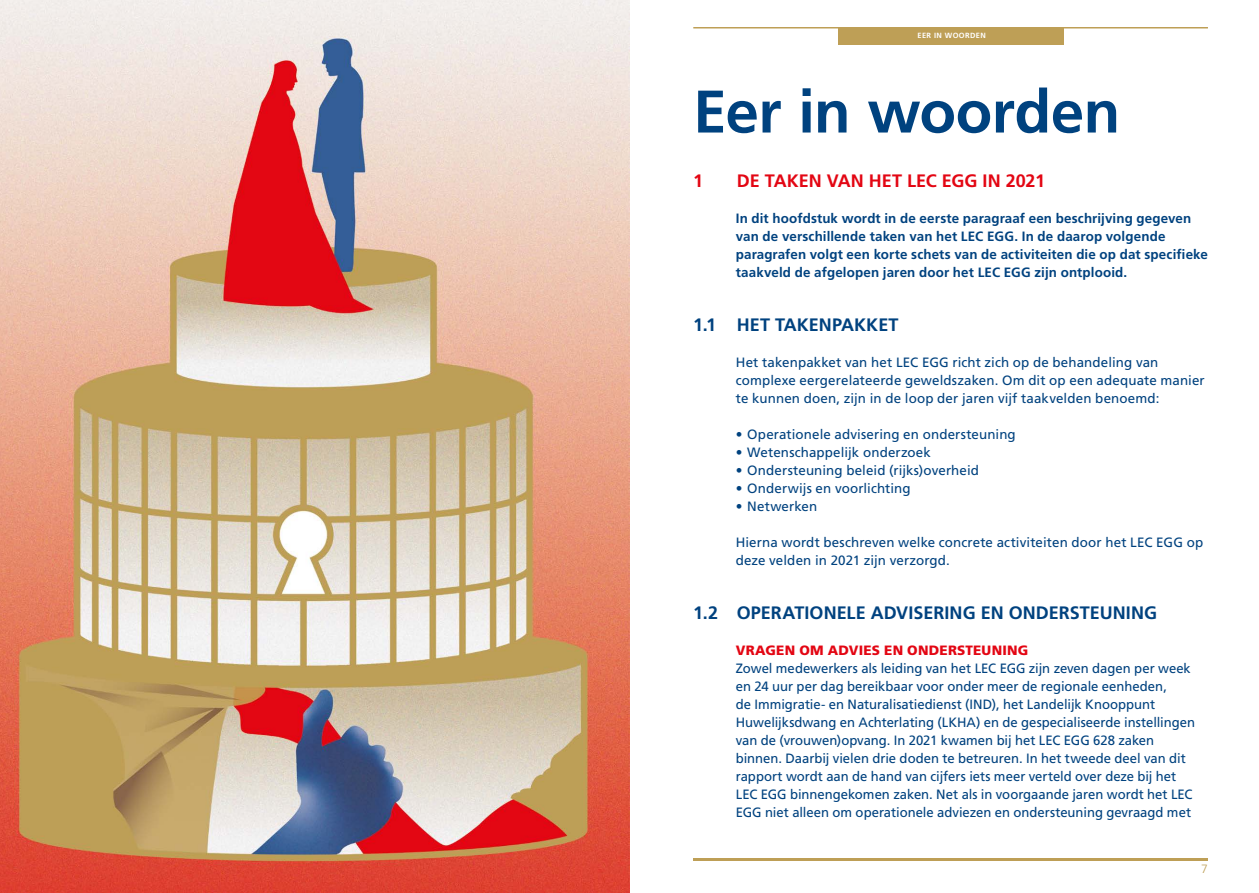
<style>
.page{position:relative;width:1259px;height:893px;background:#fff}
.page>*{position:absolute;margin:0;border:0;box-sizing:border-box;transform-origin:0 0}
.t1{font:700 60px "Frutiger";letter-spacing:-.01em;color:#00427f}
.t2{font:700 18px "Frutiger";color:#00427f}
.t3{font:700 18px "Frutiger";color:#e30613}
.t4{font:13.5px/18px "Frutiger";color:#00427f}
.t5{font:700 13.5px/18px "Frutiger";letter-spacing:.01em;color:#00427f}
.t6{font:900 13.5px "Frutiger";letter-spacing:.015em;color:#e30613}
.t7{font:300 12px "Frutiger";color:#be9f56}
.t8{font:700 7.5px "Frutiger";letter-spacing:.05em;color:#fff}
</style>
<div class="page">
<hr style="left:693px;top:858px;width:515px;height:2px;background:#be9f56">
<div style="left:838px;top:27px;width:225px;height:17px;background:#be9f56"></div>
<hr style="left:693px;top:27px;width:515px;height:2px;background:#be9f56">
<img style="left:0;top:0;width:629px;height:893px">
<p class="t8" style="left:917px;top:31px;width:70px">EER IN WOORDEN</p>
<h1 class="t1" style="left:693px;top:76px;width:428px">Eer in woorden</h1>
<h2 class="t3" style="left:693px;top:170px;width:12px">1</h2>
<h2 class="t3" style="left:737px;top:170px;width:310px">DE TAKEN VAN HET LEC EGG IN 2021</h2>
<p class="t5" style="left:736px;top:209px;width:473px">In dit hoofdstuk wordt in de eerste paragraaf een beschrijving gegeven van de verschillende taken van het LEC EGG. In de daarop volgende paragrafen volgt een korte schets van de activiteiten die op dat specifieke taakveld de afgelopen jaren door het LEC EGG zijn ontplooid.</p>
<h2 class="t2" style="left:693px;top:314px;width:207px">1.1 HET TAKENPAKKET</h2>
<p class="t4" style="left:736px;top:353px;width:470px">Het takenpakket van het LEC EGG richt zich op de behandeling van complexe eergerelateerde geweldszaken. Om dit op een adequate manier te kunnen doen, zijn in de loop der jaren vijf taakvelden benoemd:</p>
<p class="t4" style="left:736px;top:425px;width:281px">• Operationele advisering en ondersteuning</p>
<p class="t4" style="left:736px;top:443px;width:197px">• Wetenschappelijk onderzoek</p>
<p class="t4" style="left:736px;top:461px;width:245px">• Ondersteuning beleid (rijks)overheid</p>
<p class="t4" style="left:736px;top:479px;width:176px">• Onderwijs en voorlichting</p>
<p class="t4" style="left:736px;top:497px;width:83px">• Netwerken</p>
<p class="t4" style="left:736px;top:533px;width:469px">Hierna wordt beschreven welke concrete activiteiten door het LEC EGG op deze velden in 2021 zijn verzorgd.</p>
<h2 class="t2" style="left:693px;top:602px;width:465px">1.2 OPERATIONELE ADVISERING EN ONDERSTEUNING</h2>
<p class="t6" style="left:736px;top:642px;width:294px">VRAGEN OM ADVIES EN ONDERSTEUNING</p>
<p class="t4" style="left:736px;top:659px;width:461px">Zowel medewerkers als leiding van het LEC EGG zijn zeven dagen per week en 24 uur per dag bereikbaar voor onder meer de regionale eenheden,<br>de Immigratie- en Naturalisatiedienst (IND), het Landelijk Knooppunt Huwelijksdwang en Achterlating (LKHA) en de gespecialiseerde instellingen van de (vrouwen)opvang. In 2021 kwamen bij het LEC EGG 628 zaken binnen. Daarbij vielen drie doden te betreuren. In het tweede deel van dit rapport wordt aan de hand van cijfers iets meer verteld over deze bij het LEC EGG binnengekomen zaken. Net als in voorgaande jaren wordt het LEC EGG niet alleen om operationele adviezen en ondersteuning gevraagd met</p>
<p class="t7" style="left:1201px;top:862px;width:8px">7</p>
</div>
